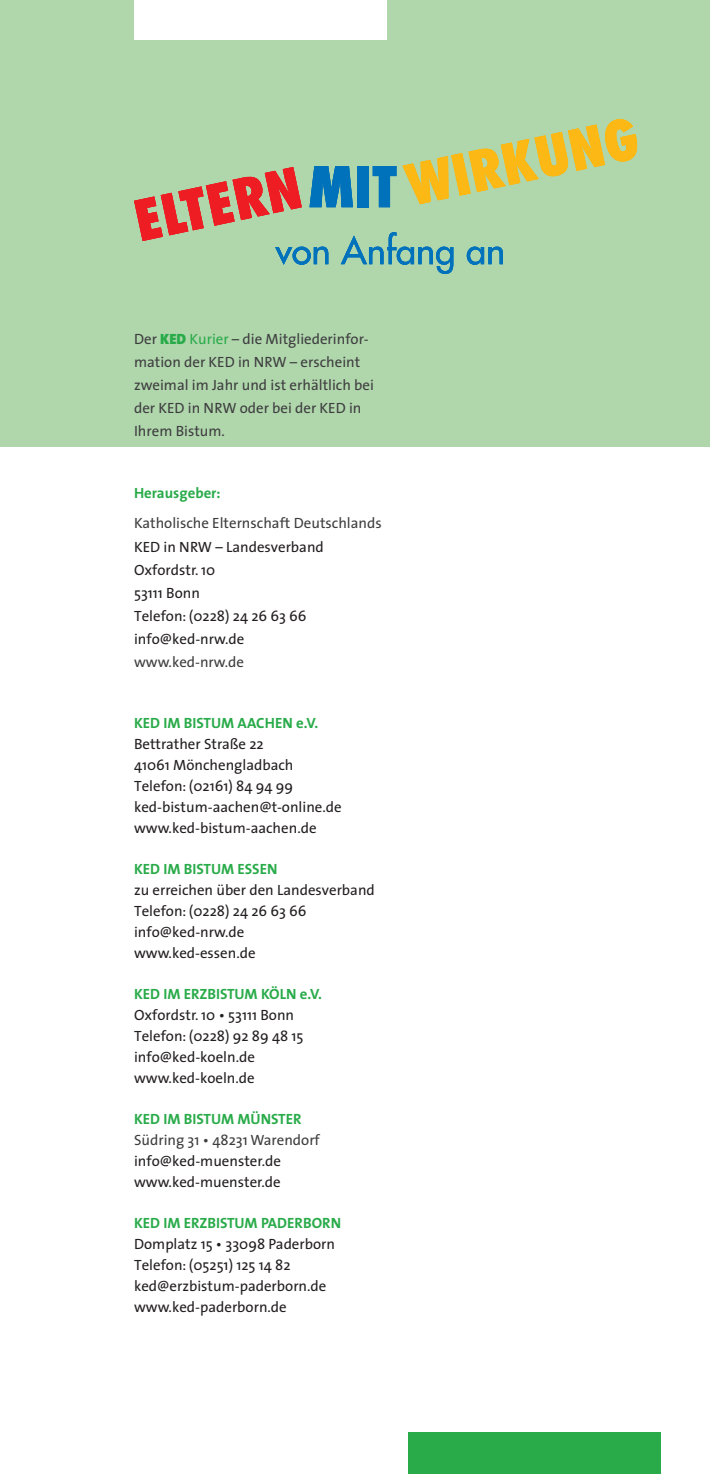
<style>
.page{position:relative;width:710px;height:1474px;background:#fff}
.page>*{position:absolute;margin:0;border:0;box-sizing:border-box;transform-origin:0 0}
.t1{font:14.88px/20.8px "The Sans";color:#231f20}
.t2{font:14.88px/23.1px "The Sans";color:#3e3e3f}
.t3{font:700 14.88px "The Sans";color:#29ab4a}
.s1{font-weight:900;color:#29ab4a}
.s2{color:#29ab4a}
</style>
<div class="page">
<div style="left:0;top:0;width:709px;height:446px;background:#b0d6ac"></div>
<div style="left:407px;top:1432px;width:253px;height:41px;background:#29ab4a"></div>
<div style="left:134px;top:0;width:252px;height:40px;background:#fff"></div>
<svg style="left:309px;top:166px;width:44px;height:41px"></svg>
<div style="left:357px;top:166px;width:11px;height:41px;background:#0072bc"></div>
<svg style="left:372px;top:166px;width:24px;height:41px"></svg>
<svg style="left:275px;top:247px;width:53px;height:18px"></svg>
<svg style="left:341px;top:232px;width:112px;height:42px"></svg>
<svg style="left:466px;top:247px;width:36px;height:18px"></svg>
<svg style="left:402px;top:119px;width:235px;height:85px"></svg>
<svg style="left:134px;top:167px;width:168px;height:74px"></svg>
<p class="t2" style="left:134px;top:328px;width:241px">Der <span class="s1">KED</span> <span class="s2">Kurier</span> – die Mitgliederinfor&shy;mation der KED in NRW – erscheint zweimal im Jahr und ist erhältlich bei der KED in NRW oder bei der KED in<br>Ihrem Bistum.</p>
<p class="t3" style="left:134px;top:487px;width:88px">Herausgeber:</p>
<p class="t2" style="left:134px;top:513px;width:249px">Katholische Elternschaft Deutschlands</p>
<p class="t1" style="left:134px;top:536px;width:191px;line-height:23.1px">KED in NRW – Landesverband<br>Oxfordstr. 10<br>53111 Bonn<br>Telefon: (0228) 24 26 63 66 info@ked-nrw.de</p>
<p class="t2" style="left:134px;top:652px;width:111px">www.ked-nrw.de</p>
<p class="t3" style="left:134px;top:717px;width:186px">KED IM BISTUM AACHEN e.V.</p>
<p class="t1" style="left:134px;top:735px;width:209px">Bettrather Straße 22<br>41061 Mönchengladbach<br>Telefon: (02161) 84 94 99 ked-bistum-aachen@t-online.de www.ked-bistum-aachen.de</p>
<p class="t3" style="left:134px;top:863px;width:145px">KED IM BISTUM ESSEN</p>
<p class="t1" style="left:134px;top:881px;width:242px">zu erreichen über den Landesverband<br>Telefon: (0228) 24 26 63 66 info@ked-nrw.de<br>www.ked-essen.de</p>
<p class="t3" style="left:134px;top:988px;width:189px">KED IM ERZBISTUM KÖLN e.V.</p>
<p class="t1" style="left:134px;top:1006px;width:171px">Oxfordstr. 10 • 53111 Bonn<br>Telefon: (0228) 92 89 48 15 info@ked-koeln.de www.ked-koeln.de</p>
<p class="t3" style="left:134px;top:1113px;width:169px">KED IM BISTUM MÜNSTER</p>
<p class="t2" style="left:134px;top:1129px;width:187px">Südring 31 • 48231 Warendorf</p>
<p class="t1" style="left:134px;top:1151px;width:148px">info@ked-muenster.de www.ked-muenster.de</p>
<p class="t3" style="left:134px;top:1217px;width:208px">KED IM ERZBISTUM PADERBORN</p>
<p class="t1" style="left:134px;top:1235px;width:202px">Domplatz 15 • 33098 Paderborn<br>Telefon: (05251) 125 14 82 ked@erzbistum-paderborn.de www.ked-paderborn.de</p>
</div>
